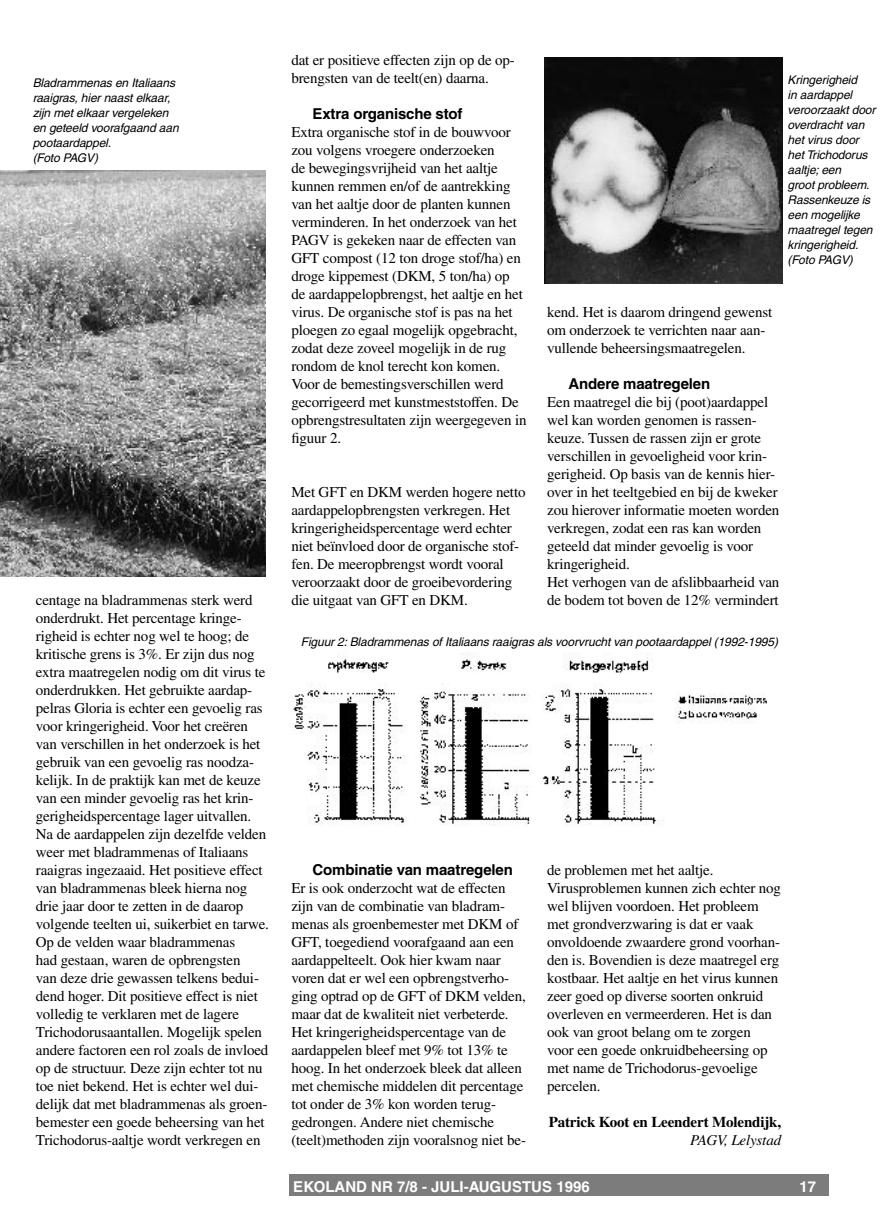
<style>
.page{position:relative;width:893px;height:1212px;background:#fff}
.page>*{position:absolute;margin:0;border:0;box-sizing:border-box;transform-origin:0 0}
.t1{font:15px/18px "Times";letter-spacing:-.01em;color:#000}
.t2{font:700 15px "Helvetica";letter-spacing:-.01em;color:#000}
.t3{font:700 15px "Helvetica";color:#fff}
.t4{font:700 15px "Times";letter-spacing:-.01em;color:#000}
.t5{font:italic 15px "Times";letter-spacing:-.01em;color:#000}
.t6{font:italic 12px/15px "Helvetica";letter-spacing:-.01em;color:#000}
</style>
<div class="page">
<div style="left:289px;top:1174px;width:540px;height:21px;background:#7c7c7c"></div>
<img style="left:289px;top:656px;width:478px;height:170px">
<img style="left:0;top:170px;width:265px;height:406px">
<img style="left:544px;top:57px;width:238px;height:226px">
<p class="t6" style="left:33px;top:75px;width:148px">Bladrammenas en Italiaans raaigras, hier naast elkaar, zijn met elkaar vergeleken en geteeld voorafgaand aan pootaardappel.<br>(Foto PAGV)</p>
<p class="t1" style="left:36px;top:591px;width:235px">centage na bladrammenas sterk werd onderdrukt. Het percentage kringe&shy;righeid is echter nog wel te hoog; de kritische grens is 3%. Er zijn dus nog extra maatregelen nodig om dit virus te onderdrukken. Het gebruikte aardap&shy;pelras Gloria is echter een gevoelig ras voor kringerigheid. Voor het creëren van verschillen in het onderzoek is het gebruik van een gevoelig ras noodza&shy;kelijk. In de praktijk kan met de keuze van een minder gevoelig ras het krin&shy;gerigheidspercentage lager uitvallen.<br>Na de aardappelen zijn dezelfde velden weer met bladrammenas of Italiaans raaigras ingezaaid. Het positieve effect van bladrammenas bleek hierna nog drie jaar door te zetten in de daarop volgende teelten ui, suikerbiet en tarwe.<br>Op de velden waar bladrammenas<br>had gestaan, waren de opbrengsten<br>van deze drie gewassen telkens bedui&shy;dend hoger. Dit positieve effect is niet volledig te verklaren met de lagere Trichodorusaantallen. Mogelijk spelen andere factoren een rol zoals de invloed op de structuur. Deze zijn echter tot nu toe niet bekend. Het is echter wel dui&shy;delijk dat met bladrammenas als groen&shy;bemester een goede beheersing van het Trichodorus-aaltje wordt verkregen en</p>
<p class="t1" style="left:291px;top:51px;width:225px">dat er positieve effecten zijn op de op&shy;brengsten van de teelt(en) daarna.</p>
<p class="t2" style="left:313px;top:104px;width:151px">Extra organische stof</p>
<p class="t1" style="left:291px;top:123px;width:237px">Extra organische stof in de bouwvoor zou volgens vroegere onderzoeken<br>de bewegingsvrijheid van het aaltje kunnen remmen en/of de aantrekking van het aaltje door de planten kunnen verminderen. In het onderzoek van het PAGV is gekeken naar de effecten van GFT compost (12 ton droge stof/ha) en droge kippemest (DKM, 5 ton/ha) op de aardappelopbrengst, het aaltje en het virus. De organische stof is pas na het ploegen zo egaal mogelijk opgebracht, zodat deze zoveel mogelijk in de rug rondom de knol terecht kon komen.<br>Voor de bemestingsverschillen werd gecorrigeerd met kunstmeststoffen. De opbrengstresultaten zijn weergegeven in figuur 2.</p>
<p class="t1" style="left:291px;top:483px;width:236px">Met GFT en DKM werden hogere netto aardappelopbrengsten verkregen. Het kringerigheidspercentage werd echter niet beïnvloed door de organische stof&shy;fen. De meeropbrengst wordt vooral veroorzaakt door de groeibevordering die uitgaat van GFT en DKM.</p>
<p class="t6" style="left:788px;top:72px;width:89px">Kringerigheid<br>in aardappel veroorzaakt door overdracht van het virus door het Trichodorus aaltje; een<br>groot probleem.<br>Rassenkeuze is een mogelijke maatregel tegen kringerigheid. (Foto PAGV)</p>
<p class="t1" style="left:547px;top:303px;width:227px">kend. Het is daarom dringend gewenst om onderzoek te verrichten naar aan&shy;vullende beheersingsmaatregelen.</p>
<p class="t2" style="left:568px;top:374px;width:143px">Andere maatregelen</p>
<p class="t1" style="left:547px;top:393px;width:234px">Een maatregel die bij (poot)aardappel wel kan worden genomen is rassen&shy;keuze. Tussen de rassen zijn er grote verschillen in gevoeligheid voor krin&shy;gerigheid. Op basis van de kennis hier&shy;over in het teeltgebied en bij de kweker zou hierover informatie moeten worden verkregen, zodat een ras kan worden geteeld dat minder gevoelig is voor kringerigheid.<br>Het verhogen van de afslibbaarheid van de bodem tot boven de 12% vermindert</p>
<p class="t6" style="left:301px;top:634px;width:479px">Figuur 2: Bladrammenas of Italiaans raaigras als voorvrucht van pootaardappel (1992-1995)</p>
<p class="t2" style="left:313px;top:860px;width:202px">Combinatie van maatregelen</p>
<p class="t1" style="left:291px;top:879px;width:236px">Er is ook onderzocht wat de effecten zijn van de combinatie van bladram&shy;menas als groenbemester met DKM of GFT, toegediend voorafgaand aan een aardappelteelt. Ook hier kwam naar voren dat er wel een opbrengstverho&shy;ging optrad op de GFT of DKM velden, maar dat de kwaliteit niet verbeterde.<br>Het kringerigheidspercentage van de aardappelen bleef met 9% tot 13% te hoog. In het onderzoek bleek dat alleen met chemische middelen dit percentage tot onder de 3% kon worden terug&shy;gedrongen. Andere niet chemische (teelt)methoden zijn vooralsnog niet be-</p>
<p class="t1" style="left:547px;top:861px;width:235px">de problemen met het aaltje.<br>Virusproblemen kunnen zich echter nog wel blijven voordoen. Het probleem met grondverzwaring is dat er vaak onvoldoende zwaardere grond voorhan&shy;den is. Bovendien is deze maatregel erg kostbaar. Het aaltje en het virus kunnen zeer goed op diverse soorten onkruid overleven en vermeerderen. Het is dan ook van groot belang om te zorgen voor een goede onkruidbeheersing op met name de Trichodorus-gevoelige percelen.</p>
<p class="t4" style="left:549px;top:1113px;width:234px">Patrick Koot en Leendert Molendijk,</p>
<p class="t5" style="left:690px;top:1132px;width:92px">PAGV, Lelystad</p>
<p class="t3" style="left:293px;top:1178px;width:298px">EKOLAND NR 7/8 - JULI-AUGUSTUS 1996</p>
<p class="t3" style="left:799px;top:1177px;width:18px">17</p>
</div>
